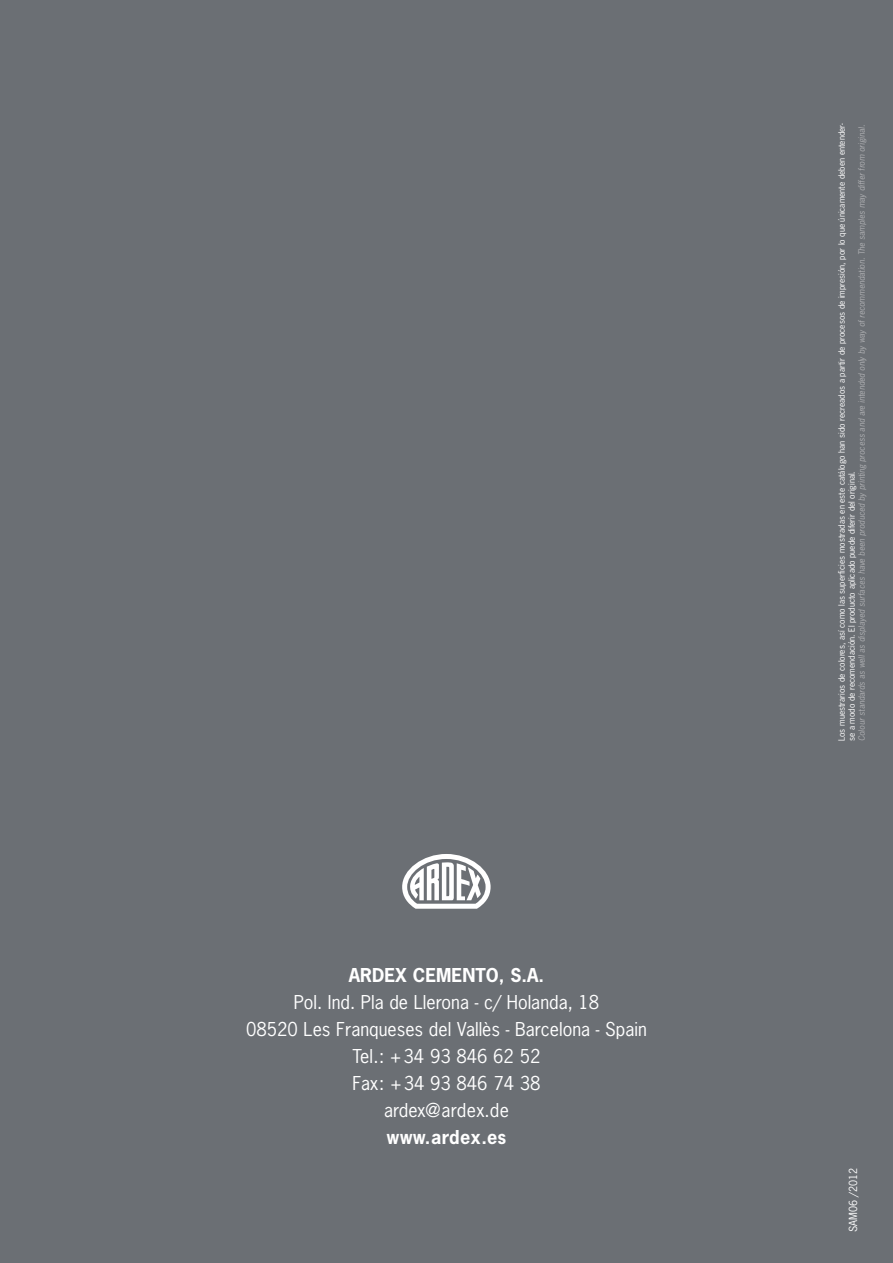
<style>
.page{position:relative;width:893px;height:1263px;background:#6b6f74}
.page>*{position:absolute;margin:0;border:0;box-sizing:border-box;transform-origin:0 0}
.t1{font:18px/27px "News Gothic Std";color:#fff;text-align:center}
.t2{font:700 18px "News Gothic Std";color:#fff}
.t3{font:700 18px "News Gothic Std";letter-spacing:.02em;color:#fff}
.t4{font:10.5px "News Gothic Std";color:#fff}
.t5{font:8.25px/9.9px "News Gothic Std";color:#fff}
.t6{font:italic 8.25px "News Gothic Std";letter-spacing:-.005em;color:#aeafb2}
</style>
<div class="page">
<svg style="left:402px;top:854px;width:89px;height:55px"></svg>
<h1 class="t2" style="left:349px;top:964px;width:197px">ARDEX CEMENTO, S.A.</h1>
<h1 class="t1" style="left:246px;top:989px;width:402px">Pol. Ind. Pla de Llerona - c/ Holanda, 18<br>08520 Les Franqueses del Vallès - Barcelona - Spain<br>Tel.: +34 93 846 62 52<br>Fax: +34 93 846 74 38<br>ardex@ardex.de</h1>
<h1 class="t3" style="left:387px;top:1126px;width:121px">www.ardex.es</h1>
<p class="t5" style="left:837px;top:741px;width:619px;rotate:-90deg">Los muestrarios de colores, así como las superficies mostradas en este catálogo han sido recreados a partir de procesos de impresión, por lo que únicamente deben entender&shy;se a modo de recomendación. El producto aplicado puede diferir del original.</p>
<p class="t6" style="left:856px;top:741px;width:618px;rotate:-90deg">Colour standards as well as displayed surfaces have been produced by printing process and are intended only by way of recommendation. The samples may differ from original.</p>
<p class="t4" style="left:847px;top:1232px;width:66px;rotate:-90deg">SAM06 /2012</p>
</div>
